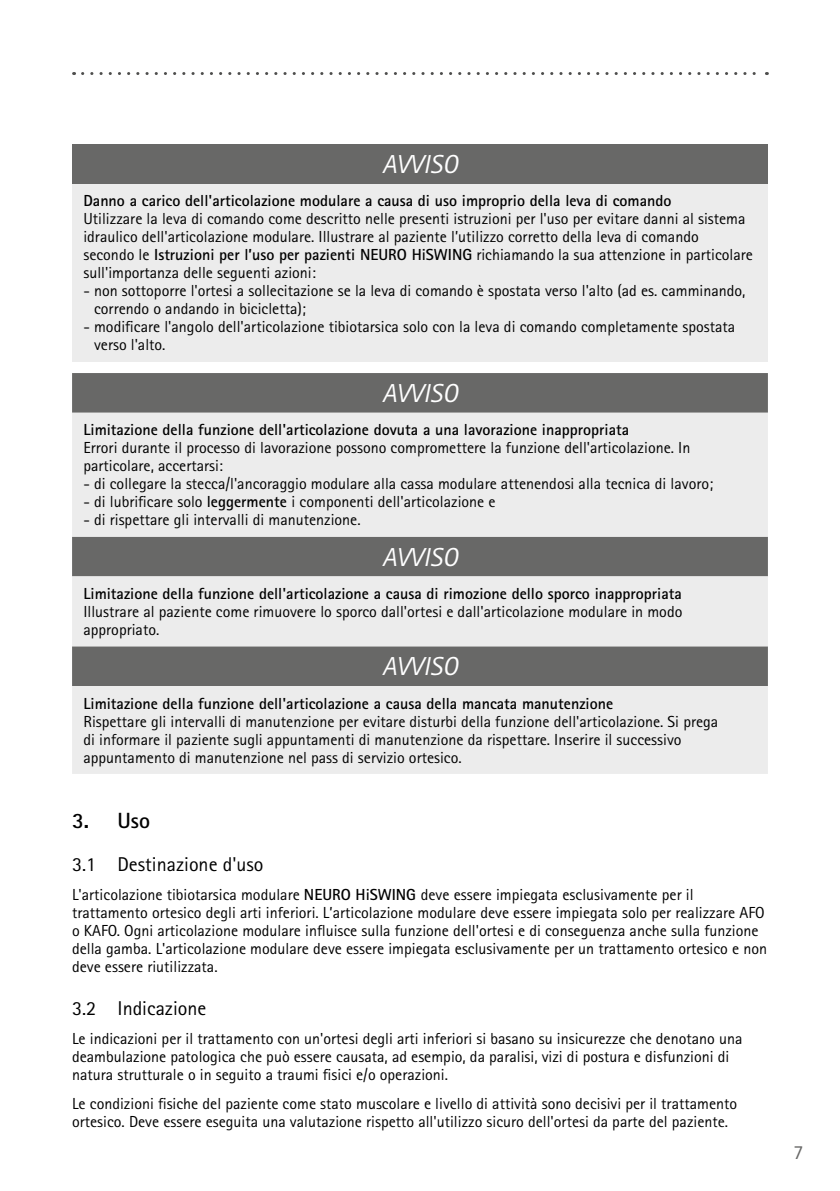
<style>
.page{position:relative;width:840px;height:1191px;background:#fff}
.page>*{position:absolute;margin:0;border:0;box-sizing:border-box;transform-origin:0 0}
.t1{font:italic 26px "Rotis Sans Serif Pro";color:#fff}
.t2{font:700 22px "Rotis Sans Serif Pro";color:#000}
.t3{font:20px "Rotis Sans Serif Pro";color:#000}
.t4{font:20px "Rotis Sans Serif Pro";color:#686867}
.t5{font:16px/18px "Rotis Sans Serif Pro";color:#000}
.t6{font:700 16px "Rotis Sans Serif Pro";color:#000}
.s1{font-weight:700}
</style>
<div class="page">
<div style="left:72px;top:144px;width:695px;height:40px;background:#686867"></div>
<div style="left:72px;top:184px;width:695px;height:178px;background:#ececec"></div>
<div style="left:72px;top:373px;width:695px;height:40px;background:#686867"></div>
<svg style="left:72px;top:413px;width:695px;height:361px;background:#cfcfcf"></svg>
<svg style="left:82px;top:72px;width:685px;height:3px"></svg>
<h1 class="t1" style="left:382px;top:149px;width:77px">AVVISO</h1>
<p class="t6" style="left:83px;top:191px;width:589px">Danno a carico dell'articolazione modulare a causa di uso improprio della leva di comando</p>
<p class="t5" style="left:83px;top:210px;width:670px">Utilizzare la leva di comando come descritto nelle presenti istruzioni per l'uso per evitare danni al sistema idraulico dell'articolazione modulare. Illustrare al paziente l’utilizzo corretto della leva di comando secondo le <span class="s1">Istruzioni per l’uso per pazienti NEURO HiSWING</span> richiamando la sua attenzione in particolare sull'importanza delle seguenti azioni:</p>
<p class="t5" style="left:94px;top:282px;width:652px;text-indent:-11px">- non sottoporre l'ortesi a sollecitazione se la leva di comando è spostata verso l'alto (ad es. camminando, correndo o andando in bicicletta);</p>
<p class="t5" style="left:94px;top:318px;width:642px;text-indent:-11px">- modificare l'angolo dell'articolazione tibiotarsica solo con la leva di comando completamente spostata verso l'alto.</p>
<h1 class="t1" style="left:382px;top:378px;width:77px">AVVISO</h1>
<p class="t6" style="left:83px;top:420px;width:547px">Limitazione della funzione dell'articolazione dovuta a una lavorazione inappropriata</p>
<p class="t5" style="left:83px;top:439px;width:608px">Errori durante il processo di lavorazione possono compromettere la funzione dell'articolazione. In particolare, accertarsi:</p>
<p class="t5" style="left:83px;top:475px;width:631px">- di collegare la stecca/l'ancoraggio modulare alla cassa modulare attenendosi alla tecnica di lavoro;</p>
<p class="t5" style="left:83px;top:493px;width:413px">- di lubrificare solo <span class="s1">leggermente</span> i componenti dell'articolazione e</p>
<p class="t5" style="left:83px;top:511px;width:278px">- di rispettare gli intervalli di manutenzione.</p>
<h1 class="t1" style="left:382px;top:541px;width:77px">AVVISO</h1>
<p class="t6" style="left:83px;top:583px;width:599px">Limitazione della funzione dell'articolazione a causa di rimozione dello sporco inappropriata</p>
<p class="t5" style="left:83px;top:602px;width:600px">Illustrare al paziente come rimuovere lo sporco dall'ortesi e dall'articolazione modulare in modo appropriato.</p>
<h1 class="t1" style="left:382px;top:651px;width:77px">AVVISO</h1>
<p class="t6" style="left:83px;top:693px;width:531px">Limitazione della funzione dell'articolazione a causa della mancata manutenzione</p>
<p class="t5" style="left:83px;top:712px;width:636px">Rispettare gli intervalli di manutenzione per evitare disturbi della funzione dell'articolazione. Si prega di informare il paziente sugli appuntamenti di manutenzione da rispettare. Inserire il successivo appuntamento di manutenzione nel pass di servizio ortesico.</p>
<h2 class="t2" style="left:72px;top:806px;width:79px">3. Uso</h2>
<p class="t3" style="left:72px;top:852px;width:193px">3.1 Destinazione d'uso</p>
<p class="t5" style="left:72px;top:885px;width:696px">L'articolazione tibiotarsica modulare <span class="s1">NEURO HiSWING</span> deve essere impiegata esclusivamente per il trattamento ortesico degli arti inferiori. L’articolazione modulare deve essere impiegata solo per realizzare AFO o KAFO. Ogni articolazione modulare influisce sulla funzione dell'ortesi e di conseguenza anche sulla funzione della gamba. L'articolazione modulare deve essere impiegata esclusivamente per un trattamento ortesico e non deve essere riutilizzata.</p>
<p class="t3" style="left:72px;top:996px;width:136px">3.2 Indicazione</p>
<p class="t5" style="left:72px;top:1029px;width:671px">Le indicazioni per il trattamento con un'ortesi degli arti inferiori si basano su insicurezze che denotano una deambulazione patologica che può essere causata, ad esempio, da paralisi, vizi di postura e disfunzioni di natura strutturale o in seguito a traumi fisici e/o operazioni.</p>
<p class="t5" style="left:72px;top:1095px;width:666px">Le condizioni fisiche del paziente come stato muscolare e livello di attività sono decisivi per il trattamento ortesico. Deve essere eseguita una valutazione rispetto all'utilizzo sicuro dell'ortesi da parte del paziente.</p>
<p class="t4" style="left:793px;top:1140px;width:11px">7</p>
</div>
